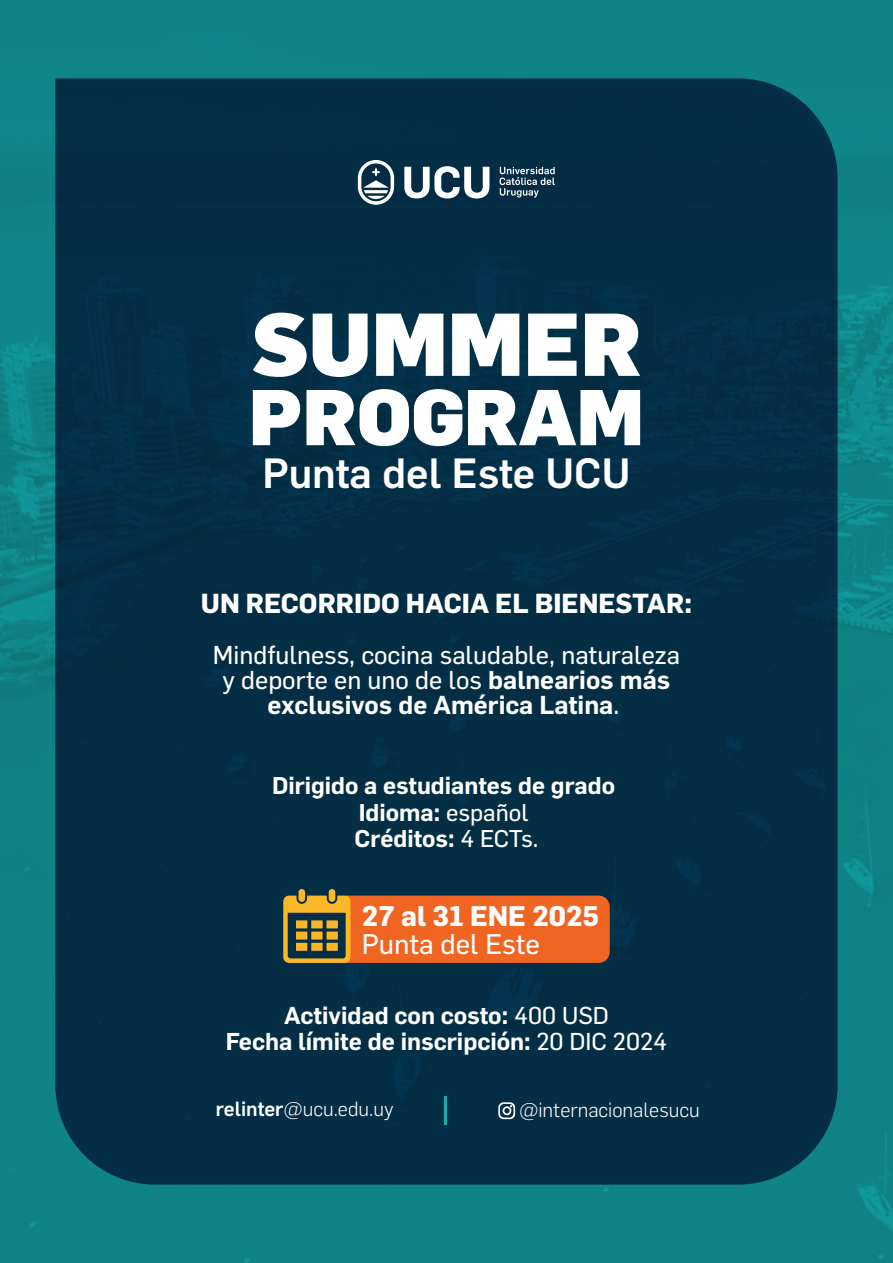
<style>
.page{position:relative;width:893px;height:1263px;background:#0f8386}
.page>*{position:absolute;margin:0;border:0;box-sizing:border-box;transform-origin:0 0}
.t1{font:500 41.4px "Flama";color:#fff}
.t2{font:700 27.9px "Flama";color:#fff}
.t3{font:27.9px "Flama Basic";color:#fff}
.t4{font:700 27px "Flama";color:#fff}
.t5{font:25.35px/25.3px "Flama Basic";color:#fff;text-align:center}
.t6{font:600 25.35px "Flama";color:#fff}
.t7{font:600 24px/26.2px "Flama";color:#fff;text-align:center}
.t8{font:600 23.7px/26.4px "Flama";color:#fff;text-align:center}
.t9{font:300 20.1px "Flama";color:#fff}
.s1{font-family:"Flama";font-weight:600}
.s2{font-family:"Flama Basic";font-weight:400}
.s3{font-weight:500}
</style>
<div class="page">
<div style="left:55px;top:78px;width:783px;height:1106px;background:#032e44"></div>
<svg style="left:404px;top:166px;width:85px;height:32px"></svg>
<svg style="left:358px;top:160px;width:36px;height:45px"></svg>
<svg style="left:500px;top:167px;width:55px;height:31px;background:#416072"></svg>
<svg style="left:498px;top:1102px;width:17px;height:17px"></svg>
<hr style="left:444px;top:1096px;width:3px;height:29px;background:#17acaf">
<svg style="left:253px;top:313px;width:54px;height:64px"></svg>
<svg style="left:313px;top:314px;width:55px;height:63px"></svg>
<svg style="left:376px;top:314px;width:67px;height:62px"></svg>
<svg style="left:452px;top:314px;width:67px;height:62px"></svg>
<svg style="left:528px;top:314px;width:49px;height:62px"></svg>
<svg style="left:585px;top:314px;width:55px;height:62px"></svg>
<svg style="left:253px;top:390px;width:47px;height:55px"></svg>
<svg style="left:306px;top:389px;width:156px;height:57px"></svg>
<svg style="left:468px;top:390px;width:172px;height:55px"></svg>
<svg style="left:283px;top:889px;width:327px;height:74px;background:#c96428"></svg>
<h1 class="t1" style="left:263px;top:443px;width:369px">Punta del Este UCU</h1>
<p class="t4" style="left:201px;top:583px;width:493px">UN RECORRIDO HACIA EL BIENESTAR:</p>
<p class="t5" style="left:213px;top:640px;width:469px">Mindfulness, cocina saludable, naturaleza y deporte en uno de los <span class="s1">balnearios más</span></p>
<p class="t6" style="left:267px;top:687px;width:353px">exclusivos de América Latina<span class="s2">.</span></p>
<p class="t8" style="left:272px;top:771px;width:345px">Dirigido a estudiantes de grado<br>Idioma: <span class="s2">español<br></span>Créditos: <span class="s2">4 ECTs.</span></p>
<p class="t2" style="left:362px;top:896px;width:239px">27 al 31 ENE 2025</p>
<p class="t3" style="left:362px;top:925px;width:179px">Punta del Este</p>
<p class="t7" style="left:226px;top:1001px;width:443px">Actividad con costo: <span class="s2">400 USD<br></span>Fecha límite de inscripción: <span class="s2">20 DIC 2024</span></p>
<p class="t9" style="left:216px;top:1095px;width:179px"><span class="s3">relinter</span>@ucu.edu.uy</p>
<p class="t9" style="left:519px;top:1096px;width:182px">@internacionalesucu</p>
</div>
